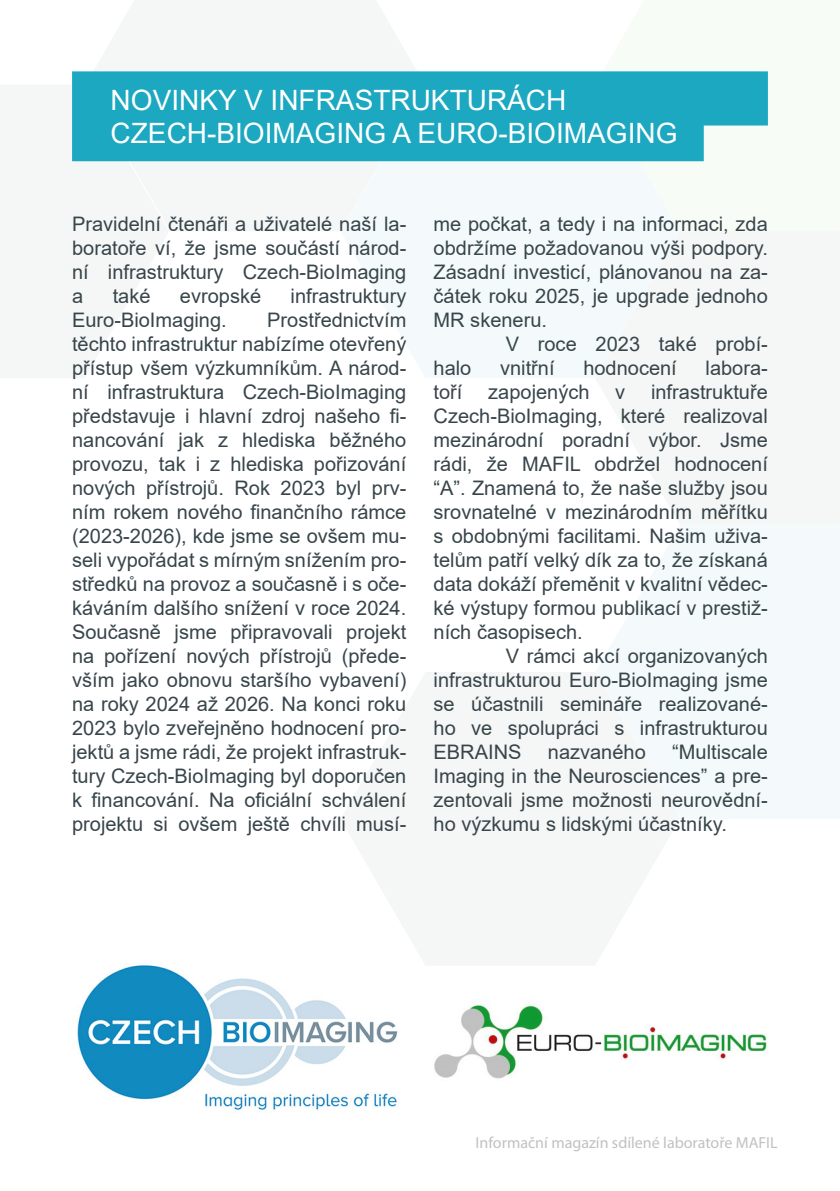
<style>
.page{position:relative;width:840px;height:1191px;background:#fff}
.page>*{position:absolute;margin:0;border:0;box-sizing:border-box;transform-origin:0 0}
.t1{font:28px "Arial";color:#fff}
.t2{font:20px/24px "Arial";color:#38454a;text-align:justify}
.t3{font:16px "Myriad Pro";color:#c1c1c1}
</style>
<div class="page">
<svg style="left:340px;top:161px;width:254px;height:217px;fill:#f4fafc"></svg>
<div style="left:594px;top:71px;width:174px;height:160px;background:#f8fcf6"></div>
<div style="left:594px;top:231px;width:85px;height:147px;background:#f4fafc"></div>
<svg style="left:596px;top:526px;width:243px;height:292px;fill:#f4fafc"></svg>
<div style="left:72px;top:71px;width:695px;height:90px;background:#1ba8c0"></div>
<img style="left:77px;top:965px;width:321px;height:145px">
<img style="left:434px;top:1002px;width:333px;height:77px">
<p class="t1" style="left:111px;top:80px;width:457px">NOVINKY V INFRASTRUKTURÁCH</p>
<p class="t1" style="left:111px;top:114px;width:568px">CZECH-BIOIMAGING A EURO-BIOIMAGING</p>
<p class="t2" style="left:72px;top:211px;width:335px">Pravidelní čtenáři a uživatelé naší la&shy;boratoře ví, že jsme součástí národ&shy;ní infrastruktury Czech-BioImaging a</p>
<p class="t2" style="left:113px;top:283px;width:39px">také</p>
<p class="t2" style="left:180px;top:283px;width:83px">evropské</p>
<p class="t2" style="left:290px;top:283px;width:117px">infrastruktury</p>
<p class="t2" style="left:72px;top:307px;width:156px">Euro-BioImaging.</p>
<p class="t2" style="left:72px;top:307px;width:335px;text-indent:195px">Prostřednictvím těchto infrastruktur nabízíme otevřený přístup všem výzkumníkům. A národ&shy;ní infrastruktura Czech-BioImaging představuje i hlavní zdroj našeho fi&shy;nancování jak z hlediska běžného provozu, tak i z hlediska pořizování nových přístrojů. Rok 2023 byl prv&shy;ním rokem nového finančního rámce (2023-2026), kde jsme se ovšem mu&shy;seli vypořádat s mírným snížením pro&shy;středků na provoz a současně i s oče&shy;káváním dalšího snížení v roce 2024.<br>Současně jsme připravovali projekt na pořízení nových přístrojů (přede&shy;vším jako obnovu staršího vybavení) na roky 2024 až 2026. Na konci roku 2023 bylo zveřejněno hodnocení pro&shy;jektů a jsme rádi, že projekt infrastruk&shy;tury Czech-BioImaging byl doporučen k financování. Na oficiální schválení projektu si ovšem ještě chvíli musí-</p>
<p class="t2" style="left:433px;top:211px;width:335px">me počkat, a tedy i na informaci, zda obdržíme požadovanou výši podpory.<br>Zásadní investicí, plánovanou na za&shy;čátek roku 2025, je upgrade jednoho MR skeneru.</p>
<p class="t2" style="left:505px;top:331px;width:263px">V roce 2023 také probí-</p>
<p class="t2" style="left:433px;top:355px;width:39px">halo</p>
<p class="t2" style="left:500px;top:355px;width:56px">vnitřní</p>
<p class="t2" style="left:583px;top:355px;width:95px">hodnocení</p>
<p class="t2" style="left:705px;top:355px;width:64px">labora-</p>
<p class="t2" style="left:433px;top:379px;width:30px">toří</p>
<p class="t2" style="left:488px;top:379px;width:103px">zapojených</p>
<p class="t2" style="left:615px;top:379px;width:11px">v</p>
<p class="t2" style="left:433px;top:379px;width:335px;text-indent:217px">infrastruktuře Czech-BioImaging, které realizoval mezinárodní poradní výbor. Jsme rádi, že MAFIL obdržel hodnocení “A”. Znamená to, že naše služby jsou srovnatelné v mezinárodním měřítku s obdobnými facilitami. Našim uživa&shy;telům patří velký dík za to, že získaná data dokáží přeměnit v kvalitní vědec&shy;ké výstupy formou publikací v prestiž&shy;ních časopisech.</p>
<p class="t2" style="left:433px;top:643px;width:335px;text-indent:72px">V rámci akcí organizovaných infrastrukturou Euro-BioImaging jsme se účastnili semináře realizované&shy;ho ve spolupráci s infrastrukturou EBRAINS</p>
<p class="t2" style="left:433px;top:739px;width:335px;text-indent:238px">“Multiscale Imaging in the Neurosciences” a pre&shy;zentovali jsme možnosti neurovědní&shy;ho výzkumu s lidskými účastníky.</p>
<p class="t2" style="left:547px;top:739px;width:99px">nazvaného</p>
<p class="t3" style="left:475px;top:1133px;width:303px">Informační magazín sdílené laboratoře MAFIL</p>
</div>
